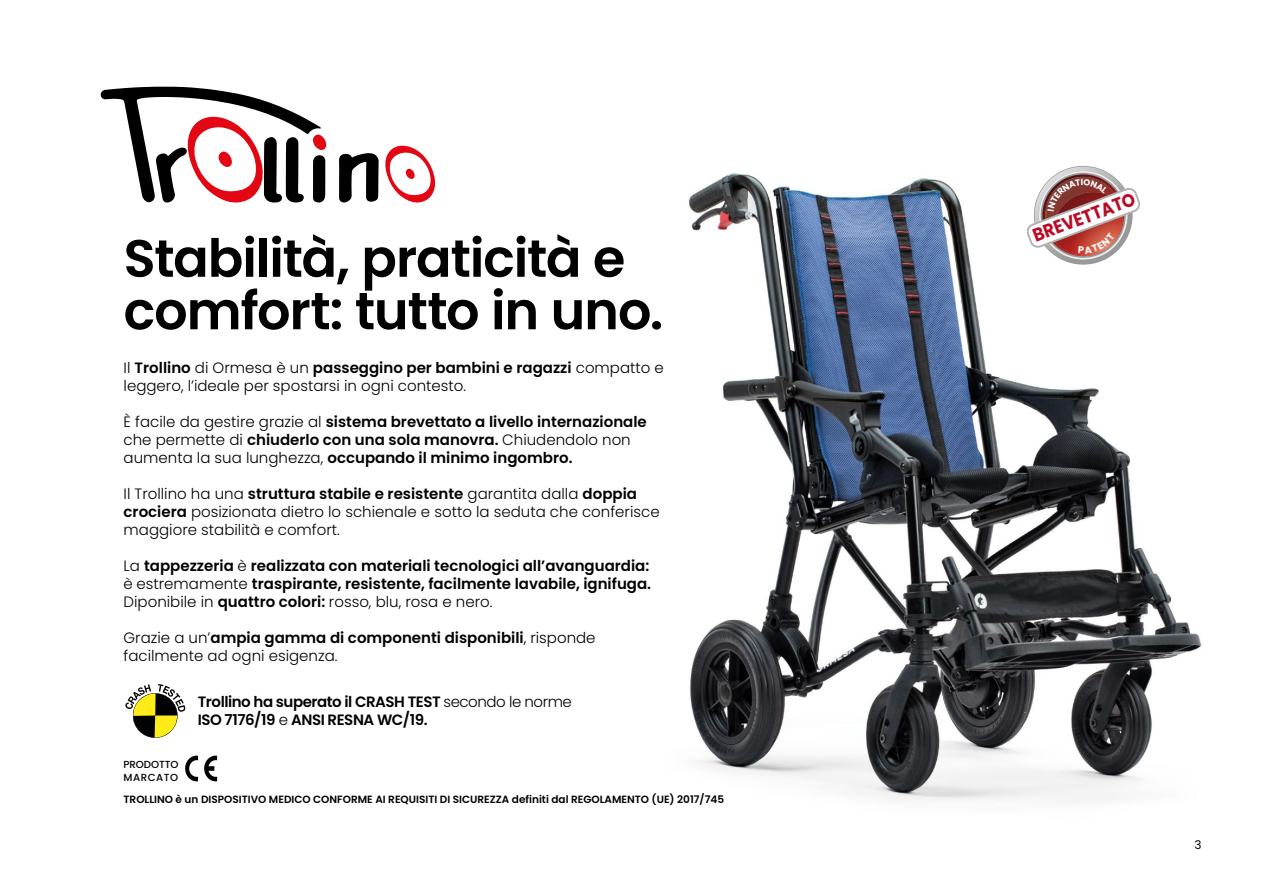
<style>
.page{position:relative;width:1263px;height:893px;background:#fff}
.page>*{position:absolute;margin:0;border:0;box-sizing:border-box;transform-origin:0 0}
.t1{font:600 52.5px/52.5px "Poppins";letter-spacing:-.02em;color:#000}
.t2{font:700 18.45px "Poppins";color:#ba0b27;scale:.91 1}
.t3{font:600 15px/18px "Poppins";color:#000}
.t4{font:300 15px/18px "Poppins";color:#000}
.t5{font:600 15px/18px "Poppins";letter-spacing:-.03em;color:#000}
.t6{font:12px "Poppins";color:#000}
.t7{font:600 10.5px "Poppins";color:#000}
.t8{font:500 10.2px/12.3px "Poppins";letter-spacing:-.01em;color:#000}
.s1{font-weight:600}
.s2{font-weight:300}
</style>
<div class="page">
<svg style="left:339px;top:153px;width:40px;height:50px"></svg>
<svg style="left:101px;top:87px;width:225px;height:116px"></svg>
<svg style="left:385px;top:146px;width:50px;height:57px"></svg>
<img style="left:689px;top:166px;width:513px;height:635px">
<svg style="left:185px;top:756px;width:32px;height:25px"></svg>
<img style="left:1034px;top:167px;width:98px;height:97px">
<svg style="left:125px;top:684px;width:60px;height:54px"></svg>
<svg style="left:1027px;top:174px;width:113px;height:82px"></svg>
<h1 class="t1" style="left:124px;top:232px;width:541px">Stabilità, praticità e comfort: tutto in uno.</h1>
<p class="t4" style="left:124px;top:359px;width:542px">Il <span class="s1">Trollino</span> di Ormesa è un <span class="s1">passeggino per bambini e ragazzi</span> compatto e leggero, l’ideale per spostarsi in ogni contesto.</p>
<p class="t3" style="left:124px;top:413px;width:525px"><span class="s2">È facile da gestire grazie al</span> sistema brevettato a livello internazionale <span class="s2">che permette di</span> chiuderlo con una sola manovra. <span class="s2">Chiudendolo non aumenta la sua lunghezza,</span> occupando il minimo ingombro.</p>
<p class="t4" style="left:124px;top:485px;width:538px">Il Trollino ha una <span class="s1">struttura stabile e resistente</span> garantita dalla <span class="s1">doppia crociera</span> posizionata dietro lo schienale e sotto la seduta che conferisce maggiore stabilità e comfort.</p>
<p class="t3" style="left:124px;top:557px;width:529px;text-align:justify"><span class="s2">La</span> tappezzeria <span class="s2">è</span> realizzata con materiali tecnologici all’avanguardia: <span class="s2">è estremamente</span> traspirante, resistente, facilmente lavabile, ignifuga.<br><span class="s2">Diponibile in</span> quattro colori: <span class="s2">rosso, blu, rosa e nero.</span></p>
<p class="t4" style="left:124px;top:629px;width:474px">Grazie a un’<span class="s1">ampia gamma di componenti disponibili</span>, risponde facilmente ad ogni esigenza.</p>
<p class="t8" style="left:124px;top:759px;width:56px">PRODOTTO<br>MARCATO</p>
<p class="t5" style="left:198px;top:693px;width:376px">Trollino ha superato il CRASH TEST <span class="s2">secondo le norme<br></span>ISO 7176/19 <span class="s2">e</span> ANSI RESNA WC/19.</p>
<p class="t7" style="left:124px;top:793px;width:602px">TROLLINO è un DISPOSITIVO MEDICO CONFORME AI REQUISITI DI SICUREZZA definiti dal REGOLAMENTO (UE) 2017/745</p>
<p class="t2" style="left:1030px;top:226px;width:120px;rotate:-21deg">BREVETTATO</p>
<p class="t6" style="left:1194px;top:838px;width:9px">3</p>
</div>
